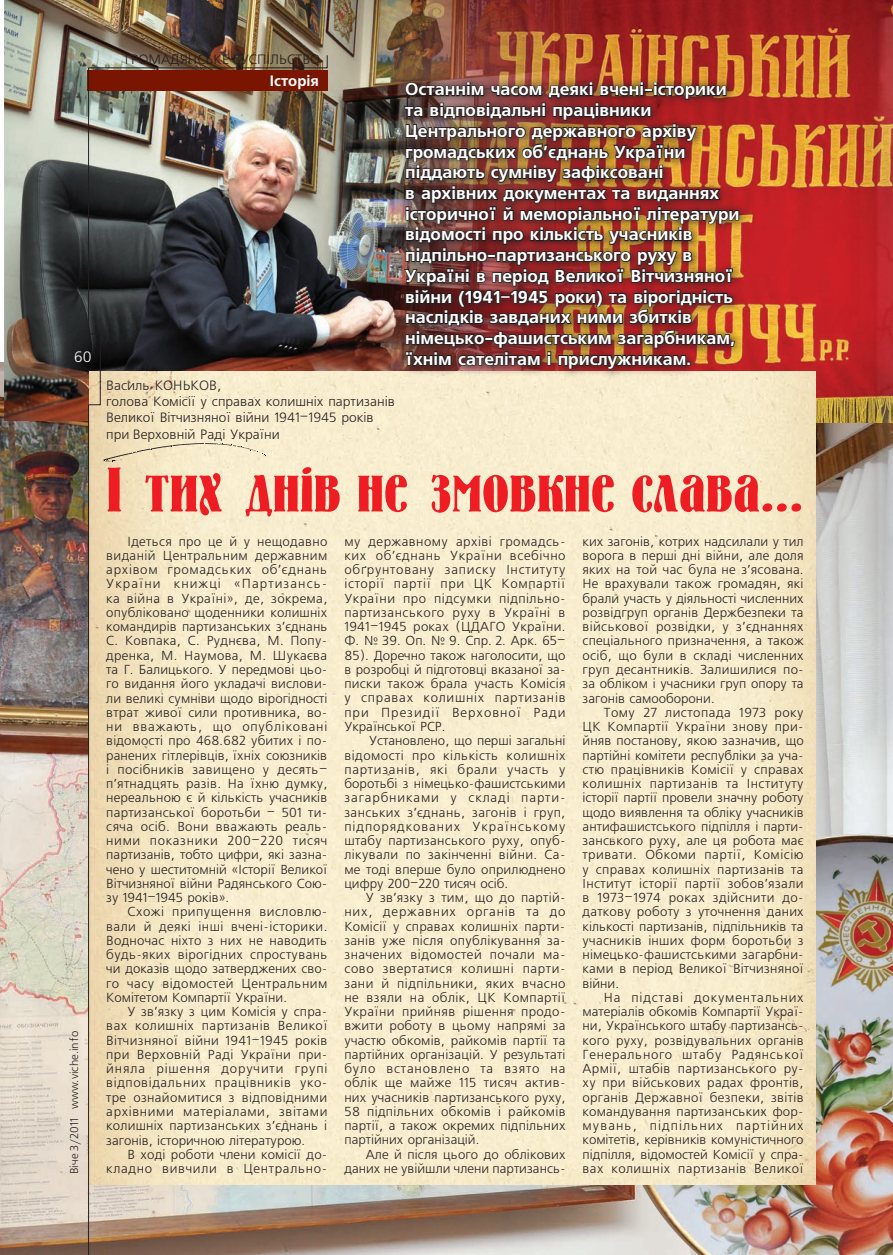
<style>
.page{position:relative;width:893px;height:1255px;background:#fff}
.page>*{position:absolute;margin:0;border:0;box-sizing:border-box;transform-origin:0 0}
.vrez{font:700 17.25px/20.7px "Free Set C";color:#fff}
.rubrica_left{font:700 15px "Free Set C";color:#fff}
.foto{font:15px "Free Set C";color:#fff}
.author{font:13.5px "Free Set C";color:#231f20}
.rubrica_right{font:13.5px "Free Set C";color:#231f20}
.text_freeset{font:13.05px/14.2px "Free Set C";letter-spacing:.02em;color:#231f20;text-align:justify}
.text_freeset-2{font:13.05px/14.2px "Free Set C";color:#231f20;text-align:right}
.text_freeset-3{font:13.05px/14.2px "Free Set C";letter-spacing:.05em;color:#231f20;text-align:right}
.t1{font:11.25px "Free Set C";color:#231f20}
</style>
<div class="page">
<img style="left:0;top:362px;width:872px;height:892px">
<img style="left:650px;top:0;width:160px;height:372px">
<img style="left:5px;top:0;width:645px;height:420px">
<img style="left:801px;top:833px;width:92px;height:421px">
<img style="left:88px;top:55px;width:713px;height:1199px">
<img style="left:810px;top:0;width:83px;height:787px">
<img style="left:872px;top:466px;width:21px;height:786px">
<p class="foto" style="left:74px;top:349px;width:19px">60</p>
<p class="rubrica_right" style="left:125px;top:52px;width:197px">ГРОМАДЯНСЬКЕ СУСПІЛЬСТВО</p>
<p class="rubrica_left" style="left:270px;top:72px;width:51px">Історія</p>
<p class="author" style="left:106px;top:378px;width:116px">Василь КОНЬКОВ,</p>
<p class="author" style="left:106px;top:394px;width:290px">голова Комісії у справах колишніх партизанів</p>
<p class="author" style="left:106px;top:410px;width:269px">Великої Вітчизняної війни 1941–1945 років</p>
<p class="author" style="left:106px;top:427px;width:175px">при Верховній Раді України</p>
<p class="vrez" style="left:405px;top:80px;width:336px">Останнім часом деякі вчені-історики та відповідальні працівники Центрального державного архіву громадських об’єднань України піддають сумніву зафіксовані<br>в архівних документах та виданнях історичної й меморіальної літератури відомості про кількість учасників підпільно-партизанського руху в Україні в період Великої Вітчизняної війни (1941–1945 роки) та вірогідність наслідків завданих ними збитків німецько-фашистським загарбникам, їхнім сателітам і прислужникам.</p>
<p class="t1" style="left:68px;top:1174px;width:145px;rotate:-90deg">Віче 3/2011 www.viche.info</p>
<p class="text_freeset" style="left:106px;top:534px;width:223px;text-indent:21px">Ідеться про це й у нещодавно виданій Центральним державним архівом громадських об’єднань України книжці «Партизансь&shy;ка війна в Україні», де, зокрема, опубліковано щоденники колишніх командирів партизанських з’єднань С. Ковпака, С. Руднєва, М. Попу&shy;дренка, М. Наумова, М. Шукаєва та Г. Балицького. У передмові цьо&shy;го видання його укладачі вислови&shy;ли великі сумніви щодо вірогідності втрат живої сили противника, во&shy;ни вважають, що опубліковані відомості про 468.682 убитих і по&shy;ранених гітлерівців, їхніх союзників і посібників завищено у десять– п’ятнадцять разів. На їхню думку, нереальною є й кількість учасників партизанської боротьби – 501 ти&shy;сяча осіб. Вони вважають реаль&shy;ними показники 200–220 тисяч партизанів, тобто цифри, які зазна&shy;чено у шеститомній «Історії Великої Вітчизняної війни Радянського Сою&shy;зу 1941–1945 років».</p>
<p class="text_freeset" style="left:106px;top:905px;width:223px;text-indent:21px">Схожі припущення висловлю&shy;вали й деякі інші вчені-історики.<br>Водночас ніхто з них не наводить будь-яких вірогідних спростувань чи доказів щодо затверджених сво&shy;го часу відомостей Центральним Комітетом Компартії України.</p>
<p class="text_freeset" style="left:106px;top:1005px;width:223px;text-indent:21px">У зв’язку з цим Комісія у спра&shy;вах колишніх партизанів Великої Вітчизняної війни 1941–1945 років при Верховній Раді України при&shy;йняла рішення доручити групі відповідальних працівників уко&shy;тре ознайомитися з відповідними архівними матеріалами, звітами колишніх партизанських з’єднань і загонів, історичною літературою.</p>
<p class="text_freeset-3" style="left:106px;top:1147px;width:223px">В ході роботи члени комісії до&shy;кладно вивчили в Центрально-</p>
<p class="text_freeset" style="left:344px;top:534px;width:223px">му державному архіві громадсь&shy;ких об’єднань України всебічно обґрунтовану записку Інституту історії партії при ЦК Компартії України про підсумки підпільно&shy;партизанського руху в Україні в 1941–1945 роках (ЦДАГО України.<br>Ф. № 39. Оп. № 9. Спр. 2. Арк. 65– 85). Доречно також наголосити, що в розробці й підготовці вказаної за&shy;писки також брала участь Комісія у справах колишніх партизанів при Президії Верховної Ради Української РСР.</p>
<p class="text_freeset" style="left:344px;top:734px;width:223px;text-align:left;text-indent:25px">Установлено, що перші загальні відомості про кількість колишніх партизанів, які брали участь у боротьбі з німецько-фашистськими загарбниками у складі парти&shy;занських з’єднань, загонів і груп, підпорядкованих Українському штабу партизанського руху, опуб&shy;лікували по закінченні війни. Са&shy;ме тоді вперше було оприлюднено цифру 200–220 тисяч осіб.</p>
<p class="text_freeset" style="left:344px;top:891px;width:223px;text-align:left;text-indent:21px">У зв’язку з тим, що до партій&shy;них, державних органів та до<br>Комісії у справах колишніх парти&shy;занів уже після опублікування за&shy;значених відомостей почали ма&shy;сово звертатися колишні парти&shy;зани й підпільники, яких вчасно не взяли на облік, ЦК Компартії<br>України прийняв рішення продо&shy;вжити роботу в цьому напрямі за участю обкомів, райкомів партії та партійних організацій. У результаті було встановлено та взято на облік ще майже 115 тисяч актив&shy;них учасників партизанського руху,<br>58 підпільних обкомів і райкомів партії, а також окремих підпільних партійних організацій.</p>
<p class="text_freeset-2" style="left:344px;top:1147px;width:223px">Але й після цього до облікових даних не увійшли члени партизансь-</p>
<p class="text_freeset" style="left:583px;top:534px;width:223px">ких загонів, котрих надсилали у тил ворога в перші дні війни, але доля яких на той час була не з’ясована.<br>Не врахували також громадян, які брали участь у діяльності численних розвідгруп органів Держбезпеки та військової розвідки, у з’єднаннях спеціального призначення, а також осіб, що були в складі численних груп десантників. Залишилися по&shy;за обліком і учасники груп опору та загонів самооборони.</p>
<p class="text_freeset" style="left:583px;top:705px;width:223px;text-align:left;text-indent:21px">Тому 27 листопада 1973 року<br>ЦК Компартії України знову при&shy;йняв постанову, якою зазначив, що партійні комітети республіки за уча&shy;стю працівників Комісії у справах колишніх партизанів та Інституту історії партії провели значну роботу щодо виявлення та обліку учасників антифашистського підпілля і парти&shy;занського руху, але ця робота має тривати. Обкоми партії, Комісію у справах колишніх партизанів та<br>Інститут історії партії зобов’язали в 1973–1974 роках здійснити до&shy;даткову роботу з уточнення даних кількості партизанів, підпільників та учасників інших форм боротьби з німецько-фашистськими загарбни&shy;ками в період Великої Вітчизняної війни.</p>
<p class="text_freeset" style="left:583px;top:990px;width:223px;text-align:left;text-indent:21px">На підставі документальних матеріалів обкомів Компартії Украї&shy;ни, Українського штабу партизансь&shy;кого руху, розвідувальних органів Генерального штабу Радянської Армії, штабів партизанського ру&shy;ху при військових радах фронтів, органів Державної безпеки, звітів командування партизанських фор&shy;мувань, підпільних партійних комітетів, керівників комуністичного підпілля, відомостей Комісії у спра&shy;вах колишніх партизанів Великої</p>
</div>
